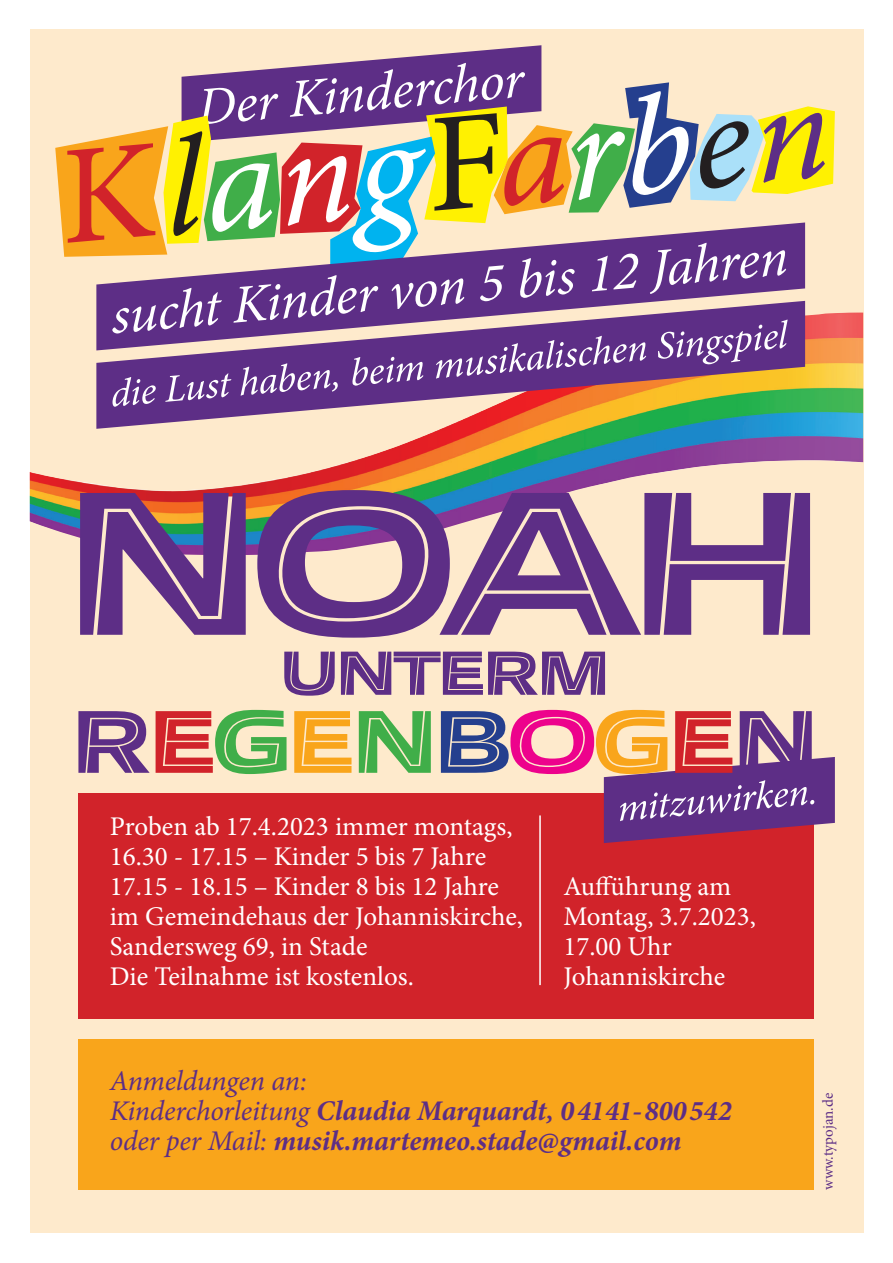
<style>
.page{position:relative;width:893px;height:1263px;background:#fff}
.page>*{position:absolute;margin:0;border:0;box-sizing:border-box;transform-origin:0 0}
.t1{font:207px "Allumi Std Extended Inline Black 72 A";color:#5d2e86}
.t2{font:90px "Allumi Std Extended Inline Black 72 A";letter-spacing:-.1em;color:#5d2e86}
.t3{font:63px "Allumi Std Extended Inline Black 72 A";letter-spacing:-.1em;color:#5d2e86}
.t4{font:italic 54px "Minion Pro";color:#fff}
.t5{font:italic 700 28.5px "Minion Pro";letter-spacing:-.005em;color:#5d2e86}
.t6{font:italic 28.5px "Minion Pro";letter-spacing:-.015em;color:#5d2e86}
.t7{font:27px "Minion Pro";color:#fff}
.t8{font:15px "Minion Pro";color:#5d2e86}
.s1{color:#d1232a}
.s2{color:#40ae49}
.s3{color:#f9a51b}
.s4{color:#253f8e}
.s5{color:#ed028c}
.s6{font-weight:400}
</style>
<div class="page">
<div style="left:30px;top:30px;width:833px;height:1203px;background:#feeacc"></div>
<div style="left:78px;top:793px;width:736px;height:225px;background:#d1232a"></div>
<div style="left:78px;top:1039px;width:736px;height:150px;background:#f9a51b"></div>
<img style="left:30px;top:313px;width:833px;height:242px">
<svg style="left:604px;top:757px;width:231px;height:86px"></svg>
<svg style="left:96px;top:270px;width:709px;height:31px;background:#6c408c"></svg>
<svg style="left:96px;top:301px;width:709px;height:128px;fill:#5d2e86"></svg>
<svg style="left:113px;top:319px;width:675px;height:97px;background:#8a6389"></svg>
<svg style="left:94px;top:503px;width:82px;height:52px"></svg>
<svg style="left:217px;top:496px;width:21px;height:59px"></svg>
<svg style="left:272px;top:503px;width:172px;height:52px"></svg>
<hr style="left:539px;top:815px;width:2px;height:170px;background:#fff">
<svg style="left:55px;top:45px;width:780px;height:225px"></svg>
<p class="t4" style="left:107px;top:279px;width:680px;rotate:-5deg">sucht Kinder von 5 bis 12 Jahren</p>
<p class="t1" style="left:58px;top:471px;width:775px">NOAH</p>
<p class="t3" style="left:278px;top:645px;width:335px">UNTERM</p>
<p class="t2" style="left:69px;top:702px;width:735px">R<span class="s1">E</span><span class="s2">G</span><span class="s3">E</span><span class="s2">N</span> <span class="s4">B</span><span class="s5">O</span><span class="s3">G</span><span class="s1">E</span>N</p>
<p class="t7" style="left:110px;top:808px;width:404px">Proben ab 17.4.2023 immer montags,</p>
<p class="t7" style="left:110px;top:838px;width:378px">16.30 - 17.15 – Kinder 5 bis 7 Jahre</p>
<p class="t7" style="left:110px;top:868px;width:391px">17.15 - 18.15 – Kinder 8 bis 12 Jahre</p>
<p class="t7" style="left:110px;top:898px;width:415px">im Gemeindehaus der Johanniskirche,</p>
<p class="t7" style="left:110px;top:928px;width:259px">Sandersweg 69, in Stade</p>
<p class="t7" style="left:110px;top:958px;width:306px">Die Teilnahme ist kostenlos.</p>
<p class="t7" style="left:563px;top:868px;width:169px">Aufführung am</p>
<p class="t7" style="left:563px;top:898px;width:194px">Montag, 3.7.2023,</p>
<p class="t7" style="left:563px;top:928px;width:110px">17.00 Uhr</p>
<p class="t7" style="left:563px;top:958px;width:163px">Johanniskirche</p>
<p class="t6" style="left:110px;top:1062px;width:199px">Anmeldungen an:</p>
<p class="t5" style="left:110px;top:1091px;width:624px"><span class="s6">Kinderchorleitung</span> Claudia Marquardt, 04141-800542</p>
<p class="t5" style="left:110px;top:1121px;width:573px"><span class="s6">oder per Mail:</span> musik.martemeo.stade@gmail.com</p>
<p class="t8" style="left:818px;top:1189px;width:98px;rotate:-90deg">www.typojan.de</p>
</div>
